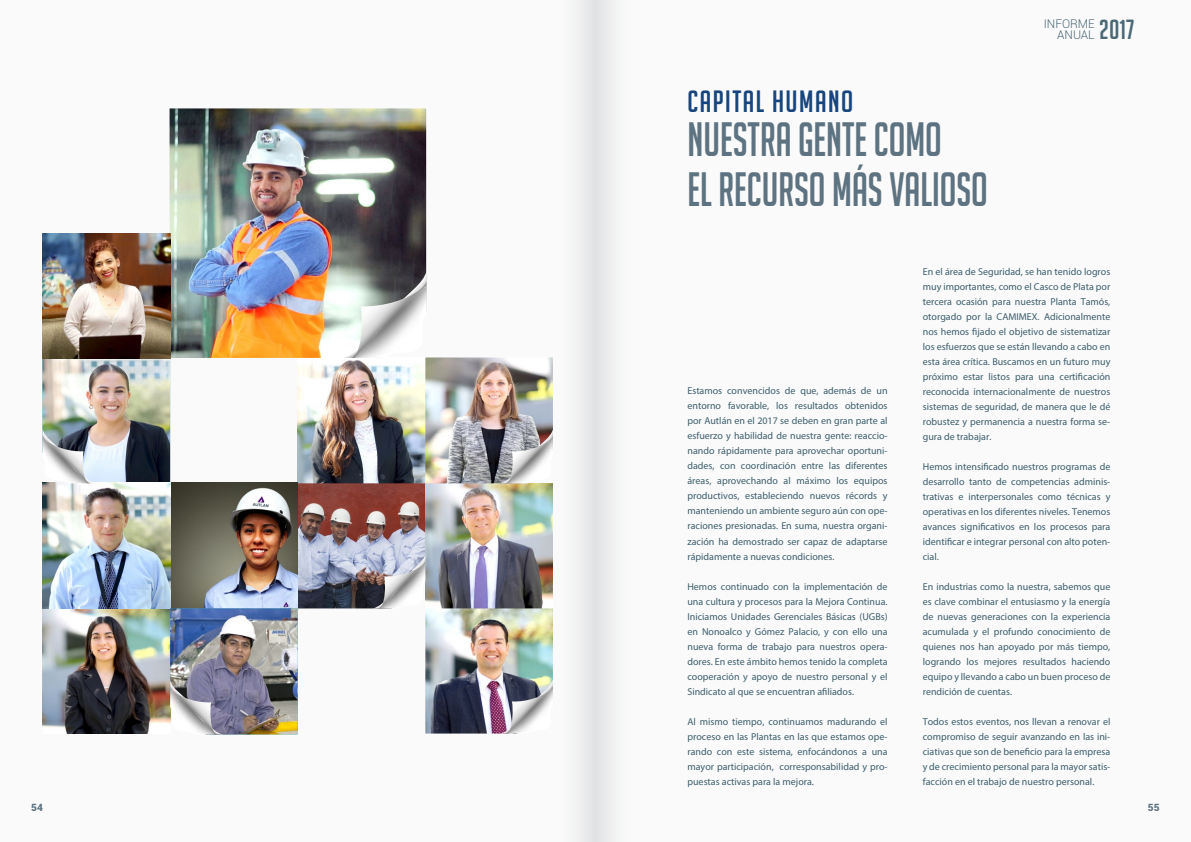
<style>
.page{position:relative;width:1191px;height:842px;background:#fff}
.page>*{position:absolute;margin:0;border:0;box-sizing:border-box;transform-origin:0 0}
.t1{font:47px "Big Noodle Titling";color:#5d7381;scale:.88 1}
.t2{font:30px "Big Noodle Titling";letter-spacing:.05em;color:#17457d}
.t3{font:27px "Big Noodle Titling";color:#4b6876}
.t4{font:300 12px/11px "Roboto";color:#4b6876;text-align:right}
.t5{font:10px/15px "Myriad Pro";color:#3c5e6c;text-align:justify}
.t6{font:900 10px "Roboto";color:#5d7381}
</style>
<div class="page">
<div style="left:595px;top:0;width:596px;height:842px;background:#fafafa"></div>
<div style="left:0;top:0;width:595px;height:842px;background:#fafafa"></div>
<img style="left:298px;top:360px;width:127px;height:248px">
<img style="left:169px;top:108px;width:257px;height:250px">
<img style="left:43px;top:483px;width:127px;height:251px">
<img style="left:43px;top:233px;width:127px;height:124px">
<img style="left:170px;top:482px;width:128px;height:126px">
<img style="left:425px;top:357px;width:128px;height:376px">
<img style="left:342px;top:271px;width:84px;height:87px">
<img style="left:350px;top:281px;width:76px;height:77px">
<img style="left:500px;top:429px;width:53px;height:54px">
<img style="left:505px;top:436px;width:48px;height:47px">
<img style="left:373px;top:554px;width:52px;height:54px">
<img style="left:378px;top:561px;width:47px;height:47px">
<img style="left:43px;top:357px;width:127px;height:126px">
<img style="left:43px;top:429px;width:52px;height:54px">
<img style="left:43px;top:436px;width:47px;height:47px">
<img style="left:170px;top:608px;width:128px;height:126px">
<img style="left:170px;top:680px;width:53px;height:54px">
<img style="left:170px;top:687px;width:48px;height:47px">
<img style="left:500px;top:679px;width:53px;height:54px">
<img style="left:505px;top:686px;width:48px;height:47px">
<p class="t2" style="left:687px;top:85px;width:167px">CAPITAL HUMANO</p>
<p class="t1" style="left:687px;top:114px;width:291px">NUESTRA GENTE COMO</p>
<p class="t1" style="left:687px;top:164px;width:343px">EL RECURSO MÁS VALIOSO</p>
<p class="t4" style="left:1043px;top:18px;width:53px">INFORME<br>ANUAL</p>
<h3 class="t3" style="left:1099px;top:15px;width:37px">2017</h3>
<p class="t5" style="left:687px;top:383px;width:202px">Estamos convencidos de que, además de un entorno favorable, los resultados obtenidos por Autlán en el 2017 se deben en gran parte al esfuerzo y habilidad de nuestra gente: reaccio&shy;nando rápidamente para aprovechar oportuni&shy;dades, con coordinación entre las diferentes áreas, aprovechando al máximo los equipos productivos, estableciendo nuevos récords y manteniendo un ambiente seguro aún con ope&shy;raciones presionadas. En suma, nuestra organi&shy;zación ha demostrado ser capaz de adaptarse rápidamente a nuevas condiciones.</p>
<p class="t5" style="left:687px;top:578px;width:202px">Hemos continuado con la implementación de una cultura y procesos para la Mejora Continua.<br>Iniciamos Unidades Gerenciales Básicas (UGBs) en Nonoalco y Gómez Palacio, y con ello una nueva forma de trabajo para nuestros opera&shy;dores. En este ámbito hemos tenido la completa cooperación y apoyo de nuestro personal y el Sindicato al que se encuentran afiliados.</p>
<p class="t5" style="left:687px;top:713px;width:202px">Al mismo tiempo, continuamos madurando el proceso en las Plantas en las que estamos ope&shy;rando con este sistema, enfocándonos a una mayor participación, corresponsabilidad y pro&shy;puestas activas para la mejora.</p>
<p class="t5" style="left:922px;top:264px;width:189px">En el área de Seguridad, se han tenido logros muy importantes, como el Casco de Plata por tercera ocasión para nuestra Planta Tamós, otorgado por la CAMIMEX. Adicionalmente nos hemos fijado el objetivo de sistematizar los esfuerzos que se están llevando a cabo en esta área crítica. Buscamos en un futuro muy próximo estar listos para una certificación reconocida internacionalmente de nuestros sistemas de seguridad, de manera que le dé robustez y permanencia a nuestra forma se&shy;gura de trabajar.</p>
<p class="t5" style="left:922px;top:459px;width:189px">Hemos intensificado nuestros programas de desarrollo tanto de competencias adminis&shy;trativas e interpersonales como técnicas y operativas en los diferentes niveles. Tenemos avances significativos en los procesos para identificar e integrar personal con alto poten&shy;cial.</p>
<p class="t5" style="left:922px;top:579px;width:189px">En industrias como la nuestra, sabemos que es clave combinar el entusiasmo y la energía de nuevas generaciones con la experiencia acumulada y el profundo conocimiento de quienes nos han apoyado por más tiempo, logrando los mejores resultados haciendo equipo y llevando a cabo un buen proceso de rendición de cuentas.</p>
<p class="t5" style="left:922px;top:714px;width:189px">Todos estos eventos, nos llevan a renovar el compromiso de seguir avanzando en las ini&shy;ciativas que son de beneficio para la empresa y de crecimiento personal para la mayor satis&shy;facción en el trabajo de nuestro personal.</p>
<p class="t6" style="left:31px;top:800px;width:13px">54</p>
<p class="t6" style="left:1147px;top:800px;width:13px">55</p>
</div>
